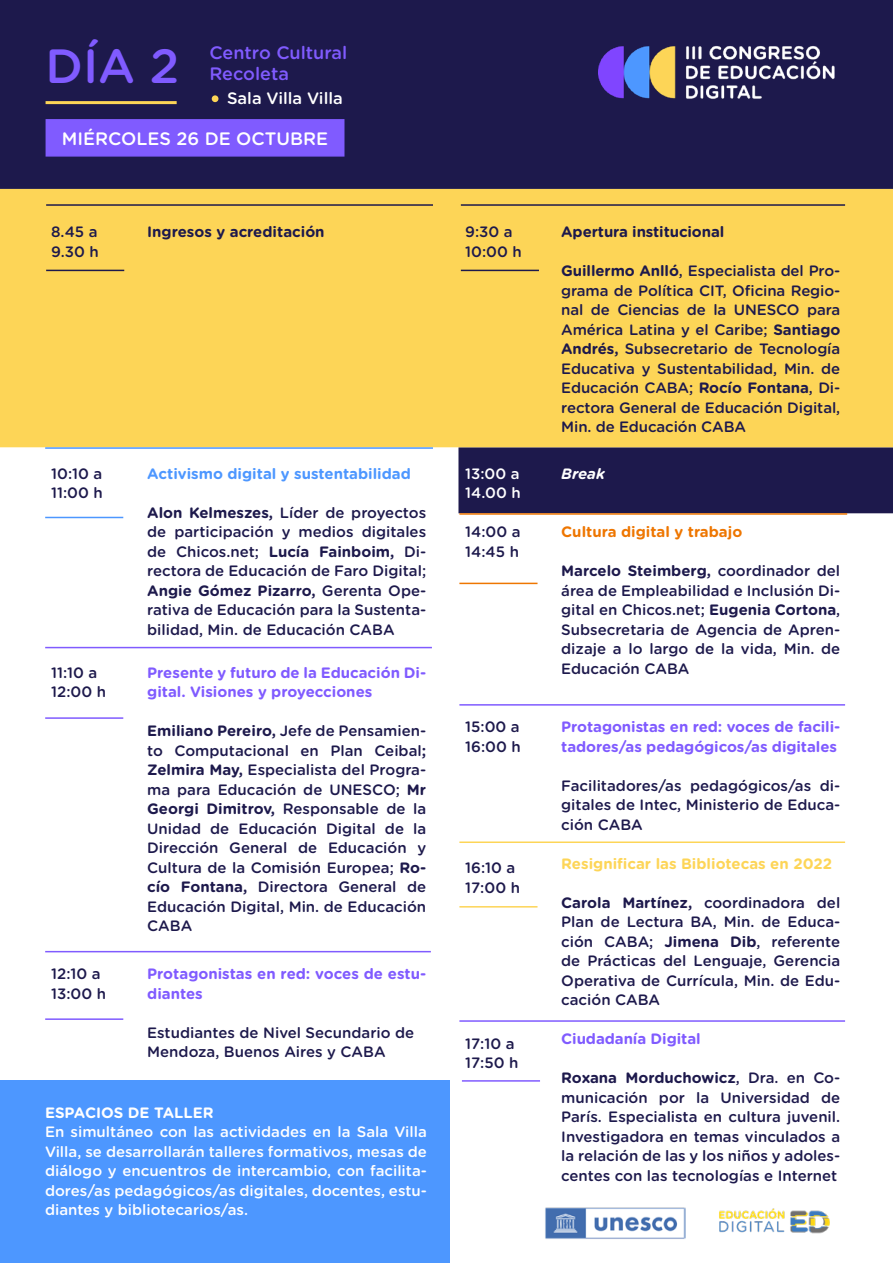
<style>
.page{position:relative;width:893px;height:1263px;background:#fff}
.page>*{position:absolute;margin:0;border:0;box-sizing:border-box;transform-origin:0 0}
.t1{font:500 48px "Gotham Rounded";color:#805bff}
.t2{font:500 18px/21px "Gotham Rounded";color:#805bff}
.t3{font:500 18px "Gotham Rounded";color:#fff}
.t4{font:500 16.5px "Gotham Rounded";color:#fff}
.t5{font:500 15px/19.5px "Gotham Rounded";color:#1d194c}
.t6{font:500 15px/19.5px "Gotham Rounded";color:#fff}
.t7{font:700 15px/19.5px "Gotham Rounded";letter-spacing:-.005em;color:#805bff}
.t8{font:700 15px "Gotham Rounded";letter-spacing:-.005em;color:#1d194c}
.t9{font:700 15px "Gotham Rounded";color:#4d97ff}
.t10{font:700 15px "Gotham Rounded";color:#fdd557}
.t11{font:700 15px "Gotham Rounded";color:#ee7601}
.t12{font:700 15px "Gotham Rounded";color:#fff}
.t13{font:italic 700 15px "Gotham Rounded";color:#fff}
.s1{font-weight:700}
</style>
<div class="page">
<img style="left:545px;top:1207px;width:141px;height:32px">
<img style="left:719px;top:1209px;width:111px;height:25px">
<div style="left:0;top:0;width:893px;height:189px;background:#1d194c"></div>
<img style="left:598px;top:43px;width:240px;height:60px">
<div style="left:0;top:1080px;width:449px;height:183px;background:#4d97ff"></div>
<div style="left:458px;top:447px;width:435px;height:66px;background:#1d194c"></div>
<div style="left:0;top:189px;width:893px;height:258px;background:#fdd557"></div>
<div style="left:46px;top:119px;width:298px;height:38px;background:#805bff;border:2px solid #805bff"></div>
<div style="left:46px;top:101px;width:131px;height:3px;border:2px solid #fdd557"></div>
<hr style="left:46px;top:270px;width:78px;height:1px;background:#1d194c">
<hr style="left:46px;top:204px;width:387px;height:2px;background:#1d194c">
<hr style="left:461px;top:270px;width:78px;height:1px;background:#1d194c">
<hr style="left:461px;top:204px;width:384px;height:2px;background:#1d194c">
<hr style="left:45px;top:517px;width:78px;height:1px;background:#4d97ff">
<hr style="left:45px;top:447px;width:388px;height:2px;background:#4d97ff">
<hr style="left:45px;top:717px;width:78px;height:2px;background:#805bff">
<hr style="left:45px;top:647px;width:387px;height:1px;background:#805bff">
<hr style="left:459px;top:583px;width:78px;height:1px;background:#ee7601">
<hr style="left:459px;top:513px;width:388px;height:2px;background:#ee7601">
<hr style="left:45px;top:1018px;width:78px;height:2px;background:#805bff">
<hr style="left:45px;top:951px;width:386px;height:1px;background:#805bff">
<hr style="left:459px;top:704px;width:386px;height:2px;background:#805bff">
<hr style="left:459px;top:841px;width:386px;height:2px;background:#fdd557">
<hr style="left:459px;top:906px;width:78px;height:1px;background:#fdd557">
<div style="left:212px;top:95px;width:6px;height:7px;background:#fdd557;border-radius:50%"></div>
<hr style="left:459px;top:1020px;width:386px;height:2px;background:#805bff">
<hr style="left:462px;top:1080px;width:78px;height:2px;background:#805bff">
<h1 class="t1" style="left:46px;top:32px;width:135px">DÍA 2</h1>
<p class="t2" style="left:209px;top:41px;width:139px">Centro Cultural<br>Recoleta</p>
<p class="t4" style="left:227px;top:86px;width:117px">Sala Villa Villa</p>
<p class="t3" style="left:62px;top:126px;width:268px">MIÉRCOLES 26 DE OCTUBRE</p>
<p class="t5" style="left:51px;top:222px;width:49px">8.45 a<br>9.30 h</p>
<p class="t8" style="left:147px;top:221px;width:179px">Ingresos y acreditación</p>
<p class="t5" style="left:465px;top:222px;width:58px">9:30 a<br>10:00 h</p>
<p class="t8" style="left:561px;top:221px;width:165px">Apertura institucional</p>
<p class="t5" style="left:561px;top:261px;width:281px;text-align:justify"><span class="s1">Guillermo Anlló</span>, Especialista del Pro&shy;grama de Política CIT, Oficina Regio&shy;nal de Ciencias de la UNESCO para América Latina y el Caribe; <span class="s1">Santiago Andrés,</span> Subsecretario de Tecnología Educativa y Sustentabilidad, Min. de Educación CABA; <span class="s1">Rocío Fontana</span>, Di&shy;rectora General de Educación Digital, Min. de Educación CABA</p>
<p class="t5" style="left:51px;top:463px;width:53px">10:10 a<br>11:00 h</p>
<p class="t13" style="left:561px;top:462px;width:45px">Break</p>
<p class="t9" style="left:147px;top:462px;width:265px">Activismo digital y sustentabilidad</p>
<p class="t5" style="left:147px;top:502px;width:281px;text-align:justify"><span class="s1">Alon Kelmeszes,</span> Líder de proyectos de participación y medios digitales de Chicos.net; <span class="s1">Lucía Fainboim,</span> Di&shy;rectora de Educación de Faro Digital; <span class="s1">Angie Gómez Pizarro,</span> Gerenta Ope&shy;rativa de Educación para la Sustenta&shy;bilidad, Min. de Educación CABA</p>
<p class="t7" style="left:147px;top:662px;width:280px">Presente y futuro de la Educación Di&shy;gital. Visiones y proyecciones</p>
<p class="t5" style="left:147px;top:720px;width:281px;text-align:justify"><span class="s1">Emiliano Pereiro,</span> Jefe de Pensamien&shy;to Computacional en Plan Ceibal<span class="s1">; Zelmira May,</span> Especialista del Progra&shy;ma para Educación de UNESCO; <span class="s1">Mr Georgi Dimitrov,</span> Responsable de la Unidad de Educación Digital de la Dirección General de Educación y Cultura de la Comisión Europea; <span class="s1">Ro&shy;cío Fontana,</span> Directora General de Educación Digital, Min. de Educación CABA</p>
<p class="t7" style="left:147px;top:963px;width:280px">Protagonistas en red: voces de estu&shy;diantes</p>
<p class="t5" style="left:147px;top:1022px;width:269px">Estudiantes de Nivel Secundario de<br>Mendoza, Buenos Aires y CABA</p>
<p class="t6" style="left:465px;top:463px;width:57px">13:00 a<br>14.00 h</p>
<p class="t5" style="left:465px;top:522px;width:57px">14:00 a<br>14:45 h</p>
<p class="t11" style="left:561px;top:521px;width:183px">Cultura digital y trabajo</p>
<p class="t5" style="left:561px;top:561px;width:281px;text-align:justify"><span class="s1">Marcelo Steimberg,</span> coordinador del área de Empleabilidad e Inclusión Di&shy;gital en Chicos.net; <span class="s1">Eugenia Cortona</span>, Subsecretaria de Agencia de Apren&shy;dizaje a lo largo de la vida, Min. de Educación CABA</p>
<p class="t5" style="left:51px;top:662px;width:56px">11:10 a<br>12:00 h</p>
<p class="t7" style="left:561px;top:717px;width:281px">Protagonistas en red: voces de facili&shy;tadores/as pedagógicos/as digitales</p>
<p class="t5" style="left:561px;top:775px;width:281px;text-align:justify">Facilitadores/as pedagógicos/as di&shy;gitales de Intec, Ministerio de Educa&shy;ción CABA</p>
<p class="t10" style="left:561px;top:852px;width:272px">Resignificar las Bibliotecas en 2022</p>
<p class="t5" style="left:561px;top:892px;width:281px;text-align:justify"><span class="s1">Carola Martínez,</span> coordinadora del Plan de Lectura BA, Min. de Educa&shy;ción CABA; <span class="s1">Jimena Dib</span>, referente de Prácticas del Lenguaje, Gerencia Operativa de Currícula, Min. de Edu&shy;cación CABA</p>
<p class="t7" style="left:561px;top:1029px;width:141px">Ciudadanía Digital</p>
<p class="t5" style="left:561px;top:1068px;width:281px;text-align:justify"><span class="s1">Roxana Morduchowicz</span>, Dra. en Co&shy;municación por la Universidad de París. Especialista en cultura juvenil.<br>Investigadora en temas vinculados a la relación de las y los niños y adoles&shy;centes con las tecnologías e Internet</p>
<p class="t5" style="left:465px;top:717px;width:57px">15:00 a<br>16:00 h</p>
<p class="t5" style="left:465px;top:858px;width:56px">16:10 a<br>17:00 h</p>
<p class="t5" style="left:51px;top:963px;width:56px">12:10 a<br>13:00 h</p>
<p class="t5" style="left:465px;top:1033px;width:55px">17:10 a<br>17:50 h</p>
<p class="t12" style="left:45px;top:1101px;width:170px">ESPACIOS DE TALLER</p>
<p class="t6" style="left:45px;top:1122px;width:383px;text-align:justify">En simultáneo con las actividades en la Sala Villa Villa, se desarrollarán talleres formativos, mesas de diálogo y encuentros de intercambio, con facilita&shy;dores/as pedagógicos/as digitales, docentes, estu&shy;diantes y bibliotecarios/as.</p>
</div>
